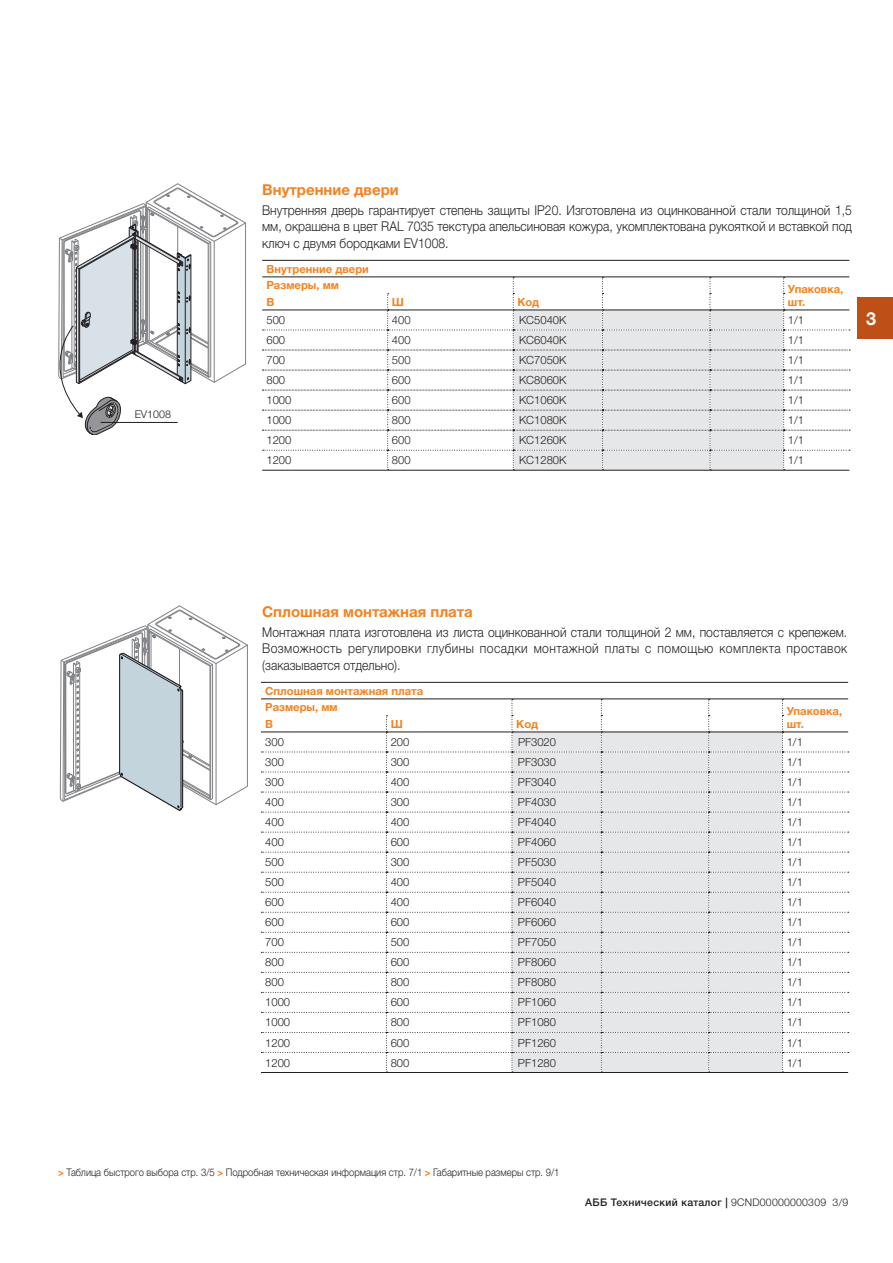
<style>
.page{position:relative;width:893px;height:1263px;background:#fff}
.page>*{position:absolute;margin:0;border:0;box-sizing:border-box;transform-origin:0 0}
.t1{font:700 18px "Helvetica Neue LTW1 G";color:#fff}
.t2{font:700 15px "Helvetica Neue LTW1 G";color:#f5821f}
.t3{font:300 13.5px/16.2px "Helvetica Neue LTW1 G";color:#231f20;text-align:justify;scale:.9 1}
.t4{font:300 11.25px "Helvetica Neue LTW1 G";color:#231f20}
.t5{font:700 11.25px/16.5px "Helvetica Neue LTW1 G";color:#f5821f}
.t6{font:300 10.65px "Helvetica Neue LT Std";color:#231f20}
.t7{font:300 10.5px "Helvetica Neue LTW1 G";color:#231f20;scale:.9 1}
.t8{font:500 10.5px "Helvetica Neue LTW1 G";letter-spacing:.03em;color:#231f20}
.s1{font-weight:700;color:#f5821f}
.s2{font-weight:300}
</style>
<div class="page">
<div style="left:857px;top:298px;width:36px;height:41px;background:#bd4f17"></div>
<hr style="left:262px;top:260px;width:587px;height:1px;background:#231f20">
<svg style="left:262px;top:277px;width:588px;height:193px"></svg>
<hr style="left:262px;top:470px;width:587px;height:1px;background:#231f20">
<hr style="left:261px;top:682px;width:587px;height:1px;background:#231f20">
<svg style="left:261px;top:699px;width:588px;height:374px"></svg>
<hr style="left:261px;top:1072px;width:587px;height:1px;background:#231f20">
<svg style="left:58px;top:183px;width:188px;height:252px"></svg>
<svg style="left:60px;top:605px;width:188px;height:206px"></svg>
<p class="t6" style="left:135px;top:408px;width:38px">EV1008</p>
<h2 class="t2" style="left:262px;top:181px;width:138px">Внутренние двери</h2>
<p class="t3" style="left:262px;top:204px;width:657px">Внутренняя дверь гарантирует степень защиты IP20. Изготовлена из оцинкованной стали толщиной 1,5 мм, окрашена в цвет RAL 7035 текстура апельсиновая кожура, укомплектована рукояткой и вставкой под ключ с двумя бородками EV1008.</p>
<p class="t5" style="left:266px;top:261px;width:104px">Внутренние двери<br>Размеры, мм</p>
<p class="t5" style="left:788px;top:281px;width:57px">Упаковка,</p>
<p class="t5" style="left:266px;top:294px;width:9px">В</p>
<p class="t5" style="left:392px;top:294px;width:14px">Ш</p>
<p class="t5" style="left:788px;top:294px;width:19px">шт.</p>
<p class="t4" style="left:266px;top:316px;width:20px">500</p>
<p class="t4" style="left:392px;top:316px;width:20px">400</p>
<p class="t4" style="left:519px;top:316px;width:49px">KC5040K</p>
<p class="t4" style="left:788px;top:316px;width:18px">1/1</p>
<p class="t4" style="left:266px;top:336px;width:20px">600</p>
<p class="t4" style="left:392px;top:336px;width:20px">400</p>
<p class="t4" style="left:519px;top:336px;width:49px">KC6040K</p>
<p class="t4" style="left:788px;top:336px;width:18px">1/1</p>
<p class="t4" style="left:266px;top:356px;width:20px">700</p>
<p class="t4" style="left:392px;top:356px;width:20px">500</p>
<p class="t4" style="left:519px;top:356px;width:49px">KC7050K</p>
<p class="t4" style="left:788px;top:356px;width:18px">1/1</p>
<p class="t4" style="left:266px;top:376px;width:20px">800</p>
<p class="t4" style="left:392px;top:376px;width:20px">600</p>
<p class="t4" style="left:519px;top:376px;width:49px">KC8060K</p>
<p class="t4" style="left:788px;top:376px;width:18px">1/1</p>
<p class="t4" style="left:266px;top:396px;width:27px">1000</p>
<p class="t4" style="left:392px;top:396px;width:20px">600</p>
<p class="t4" style="left:519px;top:396px;width:49px">KC1060K</p>
<p class="t4" style="left:788px;top:396px;width:18px">1/1</p>
<p class="t4" style="left:266px;top:416px;width:27px">1000</p>
<p class="t4" style="left:392px;top:416px;width:20px">800</p>
<p class="t4" style="left:519px;top:416px;width:49px">KC1080K</p>
<p class="t4" style="left:788px;top:416px;width:18px">1/1</p>
<p class="t4" style="left:266px;top:436px;width:27px">1200</p>
<p class="t4" style="left:392px;top:436px;width:20px">600</p>
<p class="t4" style="left:519px;top:436px;width:49px">KC1260K</p>
<p class="t4" style="left:788px;top:436px;width:18px">1/1</p>
<p class="t4" style="left:266px;top:456px;width:27px">1200</p>
<p class="t4" style="left:392px;top:456px;width:20px">800</p>
<p class="t4" style="left:519px;top:456px;width:49px">KC1280K</p>
<p class="t4" style="left:788px;top:456px;width:18px">1/1</p>
<p class="t5" style="left:517px;top:294px;width:23px">Код</p>
<h1 class="t1" style="left:866px;top:308px;width:12px">3</h1>
<h2 class="t2" style="left:262px;top:603px;width:212px">Сплошная монтажная плата</h2>
<p class="t3" style="left:262px;top:626px;width:651px">Монтажная плата изготовлена из листа оцинкованной стали толщиной 2 мм, поставляется с крепежем.<br>Возможность регулировки глубины посадки монтажной платы с помощью комплекта проставок (заказывается отдельно).</p>
<p class="t5" style="left:265px;top:683px;width:159px">Сплошная монтажная плата<br>Размеры, мм</p>
<p class="t5" style="left:787px;top:703px;width:57px">Упаковка,</p>
<p class="t5" style="left:265px;top:716px;width:9px">В</p>
<p class="t5" style="left:391px;top:716px;width:14px">Ш</p>
<p class="t5" style="left:787px;top:716px;width:19px">шт.</p>
<p class="t4" style="left:265px;top:738px;width:20px">300</p>
<p class="t4" style="left:391px;top:738px;width:20px">200</p>
<p class="t4" style="left:518px;top:738px;width:40px">PF3020</p>
<p class="t4" style="left:787px;top:738px;width:18px">1/1</p>
<p class="t4" style="left:265px;top:758px;width:20px">300</p>
<p class="t4" style="left:391px;top:758px;width:20px">300</p>
<p class="t4" style="left:518px;top:758px;width:40px">PF3030</p>
<p class="t4" style="left:787px;top:758px;width:18px">1/1</p>
<p class="t4" style="left:265px;top:778px;width:20px">300</p>
<p class="t4" style="left:391px;top:778px;width:20px">400</p>
<p class="t4" style="left:518px;top:778px;width:40px">PF3040</p>
<p class="t4" style="left:787px;top:778px;width:18px">1/1</p>
<p class="t4" style="left:265px;top:798px;width:20px">400</p>
<p class="t4" style="left:391px;top:798px;width:20px">300</p>
<p class="t4" style="left:518px;top:798px;width:40px">PF4030</p>
<p class="t4" style="left:787px;top:798px;width:18px">1/1</p>
<p class="t4" style="left:265px;top:818px;width:20px">400</p>
<p class="t4" style="left:391px;top:818px;width:20px">400</p>
<p class="t4" style="left:518px;top:818px;width:40px">PF4040</p>
<p class="t4" style="left:787px;top:818px;width:18px">1/1</p>
<p class="t4" style="left:265px;top:838px;width:20px">400</p>
<p class="t4" style="left:391px;top:838px;width:20px">600</p>
<p class="t4" style="left:518px;top:838px;width:40px">PF4060</p>
<p class="t4" style="left:787px;top:838px;width:18px">1/1</p>
<p class="t4" style="left:265px;top:858px;width:20px">500</p>
<p class="t4" style="left:391px;top:858px;width:20px">300</p>
<p class="t4" style="left:518px;top:858px;width:40px">PF5030</p>
<p class="t4" style="left:787px;top:858px;width:18px">1/1</p>
<p class="t4" style="left:265px;top:878px;width:20px">500</p>
<p class="t4" style="left:391px;top:878px;width:20px">400</p>
<p class="t4" style="left:518px;top:878px;width:40px">PF5040</p>
<p class="t4" style="left:787px;top:878px;width:18px">1/1</p>
<p class="t4" style="left:265px;top:898px;width:20px">600</p>
<p class="t4" style="left:391px;top:898px;width:20px">400</p>
<p class="t4" style="left:518px;top:898px;width:40px">PF6040</p>
<p class="t4" style="left:787px;top:898px;width:18px">1/1</p>
<p class="t4" style="left:265px;top:918px;width:20px">600</p>
<p class="t4" style="left:391px;top:918px;width:20px">600</p>
<p class="t4" style="left:518px;top:918px;width:40px">PF6060</p>
<p class="t4" style="left:787px;top:918px;width:18px">1/1</p>
<p class="t4" style="left:265px;top:938px;width:20px">700</p>
<p class="t4" style="left:391px;top:938px;width:20px">500</p>
<p class="t4" style="left:518px;top:938px;width:40px">PF7050</p>
<p class="t4" style="left:787px;top:938px;width:18px">1/1</p>
<p class="t4" style="left:265px;top:958px;width:20px">800</p>
<p class="t4" style="left:391px;top:958px;width:20px">600</p>
<p class="t4" style="left:518px;top:958px;width:40px">PF8060</p>
<p class="t4" style="left:787px;top:958px;width:18px">1/1</p>
<p class="t4" style="left:265px;top:978px;width:20px">800</p>
<p class="t4" style="left:391px;top:978px;width:20px">800</p>
<p class="t4" style="left:518px;top:978px;width:40px">PF8080</p>
<p class="t4" style="left:787px;top:978px;width:18px">1/1</p>
<p class="t4" style="left:265px;top:998px;width:27px">1000</p>
<p class="t4" style="left:391px;top:998px;width:20px">600</p>
<p class="t4" style="left:518px;top:998px;width:40px">PF1060</p>
<p class="t4" style="left:787px;top:998px;width:18px">1/1</p>
<p class="t4" style="left:265px;top:1018px;width:27px">1000</p>
<p class="t4" style="left:391px;top:1018px;width:20px">800</p>
<p class="t4" style="left:518px;top:1018px;width:40px">PF1080</p>
<p class="t4" style="left:787px;top:1018px;width:18px">1/1</p>
<p class="t4" style="left:265px;top:1039px;width:27px">1200</p>
<p class="t4" style="left:391px;top:1039px;width:20px">600</p>
<p class="t4" style="left:518px;top:1039px;width:40px">PF1260</p>
<p class="t4" style="left:787px;top:1039px;width:18px">1/1</p>
<p class="t4" style="left:265px;top:1059px;width:27px">1200</p>
<p class="t4" style="left:391px;top:1059px;width:20px">800</p>
<p class="t4" style="left:518px;top:1059px;width:40px">PF1280</p>
<p class="t4" style="left:787px;top:1059px;width:18px">1/1</p>
<p class="t5" style="left:516px;top:716px;width:23px">Код</p>
<p class="t7" style="left:58px;top:1169px;width:558px"><span class="s1">&gt;</span> Таблица быстрого выбора стр. 3/5 <span class="s1">&gt;</span> Подробная техническая информация стр. 7/1 <span class="s1">&gt;</span> Габаритные размеры стр. 9/1</p>
<p class="t8" style="left:585px;top:1196px;width:265px">АББ Технический каталог | <span class="s2">9CND00000000309 3/9</span></p>
</div>
